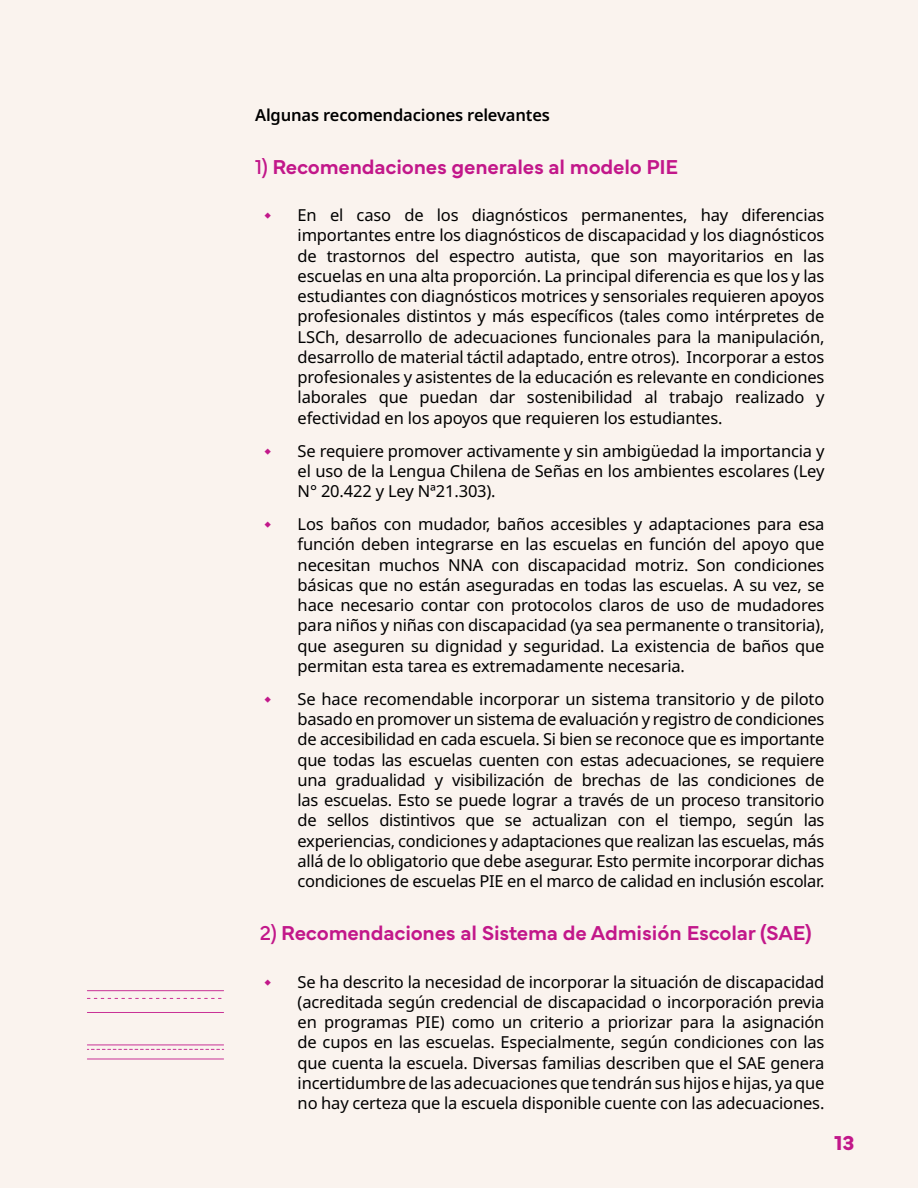
<style>
.page{position:relative;width:918px;height:1188px;background:#faf2ed}
.page>*{position:absolute;margin:0;border:0;box-sizing:border-box;transform-origin:0 0}
.bajada_titulo{font:600 21px "Mundial";letter-spacing:-.01em;color:#c2178a}
.t1{font:700 21px "Mundial";color:#c2178a}
.t2{font:16.5px/20.2px "Noto Sans";letter-spacing:-.01em;color:#000;text-align:justify}
.PARRAFO_TEXTO{font:600 16.5px "Noto Sans";letter-spacing:-.01em;color:#000}
.s1{font-weight:400}
</style>
<div class="page">
<hr style="left:87px;top:1012px;width:137px;height:1px;background:#c2178a">
<svg style="left:87px;top:998px;width:135px;height:1px"></svg>
<hr style="left:87px;top:1059px;width:137px;height:1px;background:#c2178a">
<hr style="left:87px;top:1045px;width:137px;height:1px;background:#c2178a">
<svg style="left:87px;top:1049px;width:137px;height:1px"></svg>
<hr style="left:87px;top:990px;width:137px;height:1px;background:#c2178a">
<p class="PARRAFO_TEXTO" style="left:255px;top:105px;width:296px">Algunas recomendaciones relevantes</p>
<p class="bajada_titulo" style="left:255px;top:150px;width:425px"><span class="s1">1)</span> Recomendaciones generales al modelo PIE</p>
<p class="t2" style="left:298px;top:205px;width:528px">En el caso de los diagnósticos permanentes, hay diferencias importantes entre los diagnósticos de discapacidad y los diagnósticos de trastornos del espectro autista, que son mayoritarios en las escuelas en una alta proporción. La principal diferencia es que los y las estudiantes con diagnósticos motrices y sensoriales requieren apoyos profesionales distintos y más específicos (tales como intérpretes de LSCh, desarrollo de adecuaciones funcionales para la manipulación, desarrollo de material táctil adaptado, entre otros). Incorporar a estos profesionales y asistentes de la educación es relevante en condiciones laborales que puedan dar sostenibilidad al trabajo realizado y efectividad en los apoyos que requieren los estudiantes.</p>
<p class="t2" style="left:298px;top:441px;width:528px">Se requiere promover activamente y sin ambigüedad la importancia y el uso de la Lengua Chilena de Señas en los ambientes escolares (Ley N° 20.422 y Ley Nª21.303).</p>
<p class="t2" style="left:298px;top:514px;width:528px">Los baños con mudador, baños accesibles y adaptaciones para esa función deben integrarse en las escuelas en función del apoyo que necesitan muchos NNA con discapacidad motriz. Son condiciones básicas que no están aseguradas en todas las escuelas. A su vez, se hace necesario contar con protocolos claros de uso de mudadores para niños y niñas con discapacidad (ya sea permanente o transitoria), que aseguren su dignidad y seguridad. La existencia de baños que permitan esta tarea es extremadamente necesaria.</p>
<p class="t2" style="left:298px;top:689px;width:528px">Se hace recomendable incorporar un sistema transitorio y de piloto basado en promover un sistema de evaluación y registro de condiciones de accesibilidad en cada escuela. Si bien se reconoce que es importante que todas las escuelas cuenten con estas adecuaciones, se requiere una gradualidad y visibilización de brechas de las condiciones de las escuelas. Esto se puede lograr a través de un proceso transitorio de sellos distintivos que se actualizan con el tiempo, según las experiencias, condiciones y adaptaciones que realizan las escuelas, más allá de lo obligatorio que debe asegurar. Esto permite incorporar dichas condiciones de escuelas PIE en el marco de calidad en inclusión escolar.</p>
<p class="bajada_titulo" style="left:260px;top:917px;width:553px"><span class="s1">2)</span> Recomendaciones al Sistema de Admisión Escolar (SAE)</p>
<p class="t2" style="left:298px;top:972px;width:528px">Se ha descrito la necesidad de incorporar la situación de discapacidad (acreditada según credencial de discapacidad o incorporación previa en programas PIE) como un criterio a priorizar para la asignación de cupos en las escuelas. Especialmente, según condiciones con las que cuenta la escuela. Diversas familias describen que el SAE genera incertidumbre de las adecuaciones que tendrán sus hijos e hijas, ya que no hay certeza que la escuela disponible cuente con las adecuaciones.</p>
<p class="t1" style="left:834px;top:1126px;width:22px">13</p>
</div>
